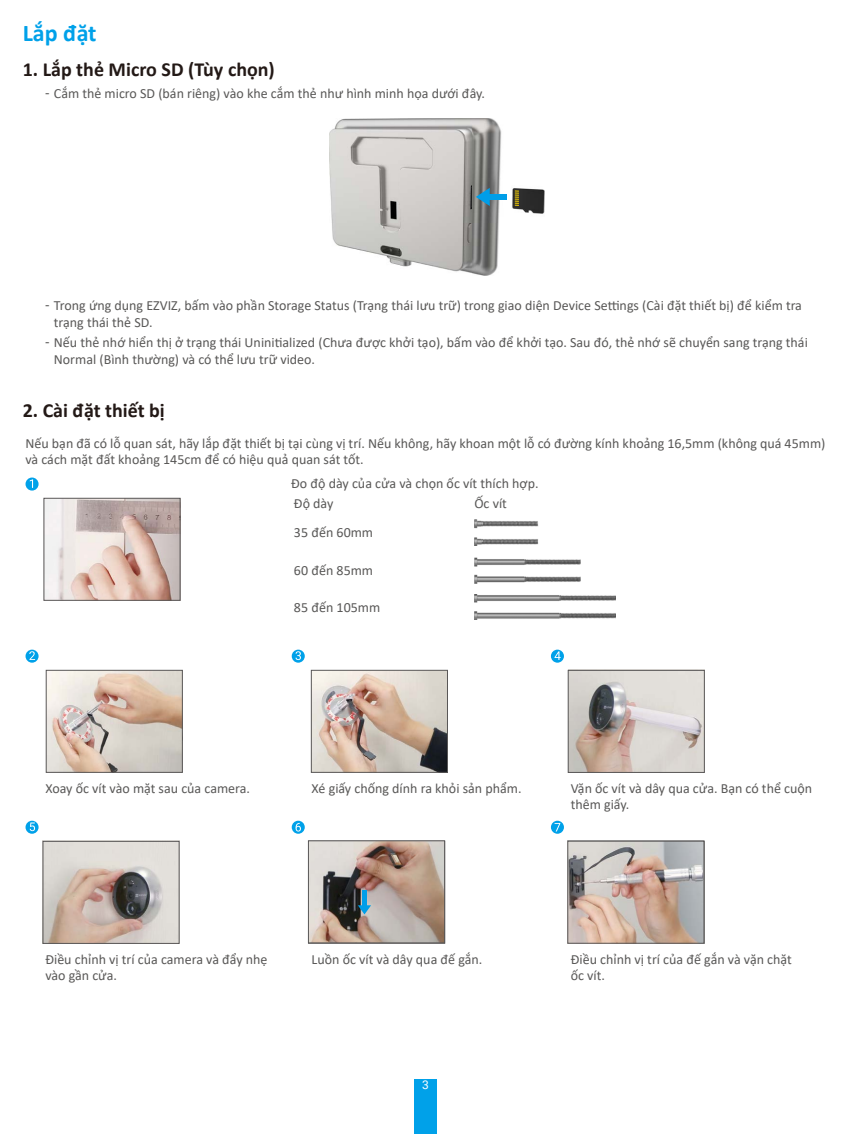
<style>
.page{position:relative;width:851px;height:1134px;background:#fff}
.page>*{position:absolute;margin:0;border:0;box-sizing:border-box;transform-origin:0 0}
.t1{font:700 24px "Calibri";color:#00a1e9}
.t2{font:700 20px "Calibri";color:#231916}
.t3{font:14px/16.8px "Calibri";color:#595857}
.t4{font:12px "Roboto";color:#fff}
.s1{font-family:"Roboto"}
</style>
<div class="page">
<div style="left:414px;top:1080px;width:23px;height:54px;background:#00a1e9"></div>
<img style="left:329px;top:119px;width:215px;height:157px">
<div style="left:489px;top:194px;width:17px;height:6px;background:#009ee8"></div>
<svg style="left:475px;top:188px;width:14px;height:18px"></svg>
<svg style="left:514px;top:191px;width:5px;height:15px"></svg>
<img style="left:46px;top:500px;width:132px;height:99px">
<div style="left:44px;top:498px;width:136px;height:103px;border:1px solid #595757"></div>
<svg style="left:26px;top:477px;width:13px;height:14px"></svg>
<svg style="left:30px;top:479px;width:3px;height:9px"></svg>
<img style="left:474px;top:519px;width:65px;height:27px">
<img style="left:474px;top:557px;width:107px;height:26px">
<img style="left:474px;top:595px;width:142px;height:24px">
<img style="left:48px;top:672px;width:132px;height:99px">
<div style="left:46px;top:670px;width:136px;height:103px;border:1px solid #595757"></div>
<svg style="left:26px;top:650px;width:13px;height:13px"></svg>
<svg style="left:29px;top:651px;width:6px;height:9px"></svg>
<svg style="left:292px;top:650px;width:13px;height:13px"></svg>
<svg style="left:295px;top:651px;width:6px;height:9px"></svg>
<img style="left:313px;top:672px;width:132px;height:99px">
<div style="left:311px;top:670px;width:136px;height:103px;border:1px solid #595757"></div>
<svg style="left:551px;top:650px;width:13px;height:13px"></svg>
<svg style="left:554px;top:651px;width:6px;height:9px"></svg>
<img style="left:570px;top:672px;width:132px;height:99px">
<div style="left:568px;top:670px;width:136px;height:103px;border:1px solid #595757"></div>
<img style="left:45px;top:843px;width:132px;height:99px">
<div style="left:43px;top:841px;width:136px;height:103px;border:1px solid #595757"></div>
<svg style="left:26px;top:821px;width:13px;height:13px"></svg>
<svg style="left:30px;top:822px;width:5px;height:9px"></svg>
<svg style="left:292px;top:821px;width:13px;height:13px"></svg>
<svg style="left:295px;top:823px;width:6px;height:8px"></svg>
<img style="left:310px;top:842px;width:133px;height:99px">
<div style="left:308px;top:840px;width:137px;height:103px;border:1px solid #595757"></div>
<svg style="left:358px;top:905px;width:13px;height:9px"></svg>
<div style="left:362px;top:890px;width:5px;height:16px;background:#009ee8"></div>
<svg style="left:551px;top:821px;width:13px;height:13px"></svg>
<svg style="left:554px;top:823px;width:6px;height:8px"></svg>
<img style="left:569px;top:843px;width:133px;height:98px">
<div style="left:567px;top:841px;width:137px;height:102px;border:1px solid #595757"></div>
<h1 class="t1" style="left:23px;top:16px;width:75px">Lắp đặt</h1>
<h2 class="t2" style="left:23px;top:55px;width:254px">1. Lắp thẻ Micro SD (Tùy chọn)</h2>
<p class="t3" style="left:45px;top:85px;width:441px"><span class="s1">-</span> Cắm thẻ micro SD (bán riêng) vào khe cắm thẻ như hình minh họa dưới đây.</p>
<p class="t3" style="left:54px;top:297px;width:749px;text-indent:-9px"><span class="s1">-</span> Trong ứng dụng EZVIZ, bấm vào phần Storage Status (Trạng thái lưu trữ) trong giao diện Device Settings (Cài đặt thiết bị) để kiểm tra trạng thái thẻ SD.</p>
<p class="t3" style="left:54px;top:333px;width:755px;text-indent:-9px"><span class="s1">-</span> Nếu thẻ nhớ hiển thị ở trạng thái Uninitialized (Chưa được khởi tạo), bấm vào để khởi tạo. Sau đó, thẻ nhớ sẽ chuyển sang trạng thái<br>Normal (Bình thường) và có thể lưu trữ video.</p>
<h2 class="t2" style="left:23px;top:396px;width:144px">2. Cài đặt thiết bị</h2>
<p class="t3" style="left:25px;top:434px;width:801px">Nếu bạn đã có lỗ quan sát, hãy lắp đặt thiết bị tại cùng vị trí. Nếu không, hãy khoan một lỗ có đường kính khoảng 16,5mm (không quá 45mm) và cách mặt đất khoảng 145cm để có hiệu quả quan sát tốt.</p>
<p class="t3" style="left:291px;top:473px;width:249px;line-height:20px">Đo độ dày của cửa và chọn ốc vít thích hợp.<br>Độ dày</p>
<p class="t3" style="left:474px;top:494px;width:34px">Ốc vít</p>
<p class="t3" style="left:294px;top:523px;width:81px">35 đến 60mm</p>
<p class="t3" style="left:294px;top:561px;width:81px">60 đến 85mm</p>
<p class="t3" style="left:294px;top:599px;width:88px">85 đến 105mm</p>
<p class="t3" style="left:45px;top:779px;width:206px">Xoay ốc vít vào mặt sau của camera.</p>
<p class="t3" style="left:311px;top:779px;width:211px">Xé giấy chống dính ra khỏi sản phẩm.</p>
<p class="t3" style="left:570px;top:779px;width:243px">Vặn ốc vít và dây qua cửa. Bạn có thể cuộn thêm giấy.</p>
<p class="t3" style="left:45px;top:950px;width:224px">Điều chỉnh vị trí của camera và đẩy nhẹ vào gần cửa.</p>
<p class="t3" style="left:311px;top:950px;width:172px">Luồn ốc vít và dây qua đế gắn.</p>
<p class="t3" style="left:570px;top:950px;width:222px">Điều chỉnh vị trí của đế gắn và vặn chặt ốc vít.</p>
<p class="t4" style="left:422px;top:1076px;width:8px">3</p>
</div>
